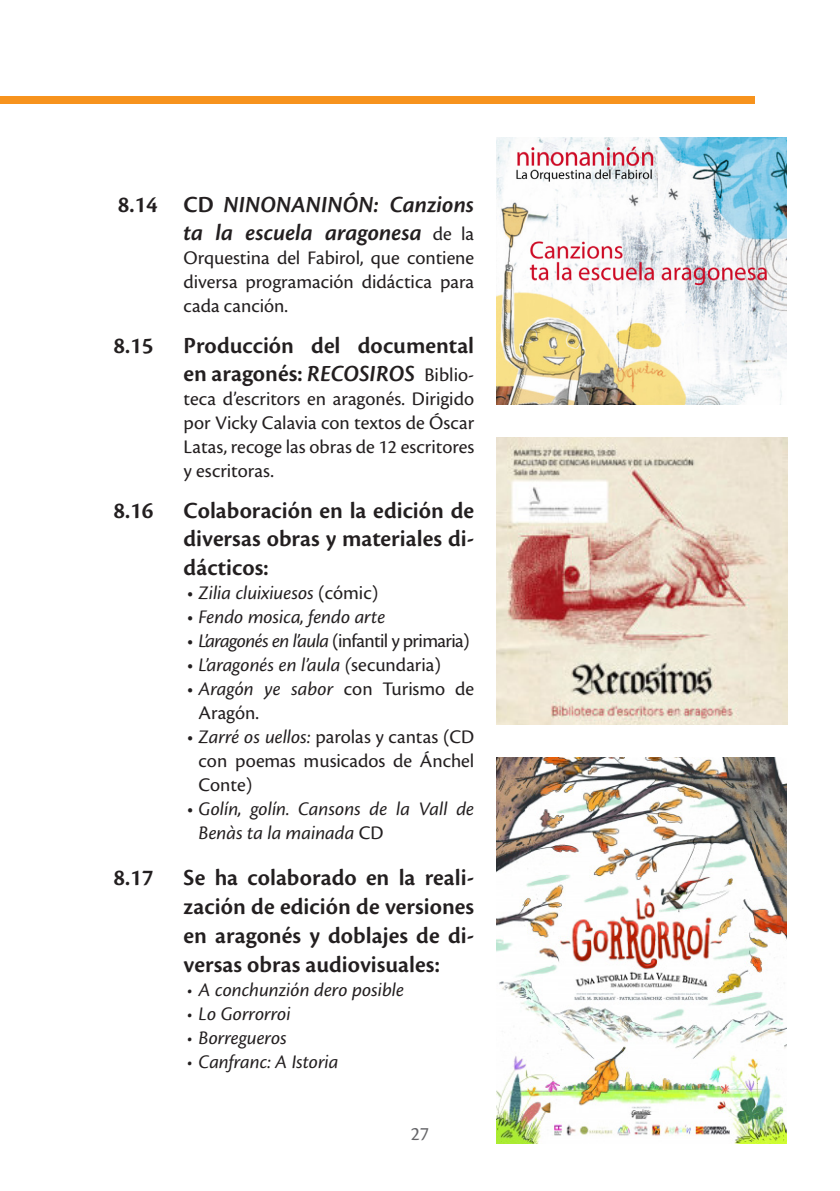
<style>
.page{position:relative;width:840px;height:1191px;background:#fff}
.page>*{position:absolute;margin:0;border:0;box-sizing:border-box;transform-origin:0 0}
.t1{font:600 24px/28.8px "Cronos Pro";color:#231f20;text-align:justify}
.t2{font:italic 600 24px/28.8px "Cronos Pro";color:#231f20;text-align:right}
.t3{font:20px/24px "Cronos Pro";color:#231f20;text-align:justify}
.t4{font:italic 20px/24px "Cronos Pro";letter-spacing:-.005em;color:#231f20}
.t5{font:20px "Cronos Pro";letter-spacing:-.03em;color:#231f20}
.t6{font:20px "Cronos Pro";color:#656568}
.s1{font-style:normal}
.s2{font-weight:400;font-style:normal;font-size:20px}
.s3{font-style:italic}
.s4{font-weight:400;font-size:20px}
</style>
<div class="page">
<div style="left:0;top:96px;width:754px;height:8px;background:#f7931d"></div>
<img style="left:496px;top:137px;width:290px;height:267px">
<img style="left:496px;top:437px;width:291px;height:287px">
<img style="left:496px;top:757px;width:290px;height:386px">
<p class="t2" style="left:118px;top:190px;width:358px"><span class="s1">8.14 CD</span> NINONANINÓN: Canzions ta la escuela aragonesa <span class="s2">de la</span></p>
<p class="t3" style="left:183px;top:246px;width:292px">Orquestina del Fabirol, que contiene diversa programación didáctica para cada canción.</p>
<p class="t1" style="left:113px;top:331px;width:362px;text-align:right">8.15 Producción del documental en aragonés: <span class="s3">RECOSIROS</span> <span class="s4">Biblio-</span></p>
<p class="t3" style="left:183px;top:387px;width:292px">teca d’escritors en aragonés. Dirigido por Vicky Calavia con textos de Óscar Latas, recoge las obras de 12 escritores y escritoras.</p>
<p class="t1" style="left:183px;top:496px;width:292px;text-indent:-70px">8.16 Colaboración en la edición de diversas obras y materiales di&shy;dácticos:</p>
<p class="t4" style="left:187px;top:581px;width:192px"><span class="s1">•</span> Zilia cluixiuesos <span class="s1">(cómic)</span></p>
<p class="t4" style="left:187px;top:605px;width:199px"><span class="s1">•</span> Fendo mosica, fendo arte</p>
<p class="t5" style="left:187px;top:629px;width:284px">• <span class="s3">L’aragonés en l’aula</span> (infantil y primaria)</p>
<p class="t4" style="left:187px;top:653px;width:255px"><span class="s1">•</span> L’aragonés en l’aula (<span class="s1">secundaria)</span></p>
<p class="t3" style="left:198px;top:677px;width:277px;text-indent:-11px">• <span class="s3">Aragón ye sabor</span> con Turismo de<br>Aragón.</p>
<p class="t3" style="left:198px;top:725px;width:277px;text-indent:-11px">• <span class="s3">Zarré os uellos:</span> parolas y cantas (CD con poemas musicados de Ánchel Conte)</p>
<p class="t4" style="left:198px;top:797px;width:277px;text-indent:-11px"><span class="s1">•</span> Golín, golín. Cansons de la Vall de<br>Benàs ta la mainada <span class="s1">CD</span></p>
<p class="t1" style="left:183px;top:863px;width:292px;text-indent:-70px">8.17 Se ha colaborado en la reali&shy;zación de edición de versiones en aragonés y doblajes de di&shy;versas obras audiovisuales:</p>
<p class="t4" style="left:187px;top:977px;width:218px">• A conchunzión dero posible</p>
<p class="t4" style="left:187px;top:1001px;width:105px">• Lo Gorrorroi</p>
<p class="t4" style="left:187px;top:1025px;width:101px">• Borregueros</p>
<p class="t4" style="left:187px;top:1049px;width:153px">• Canfranc: A Istoria</p>
<p class="t6" style="left:410px;top:1122px;width:20px">27</p>
</div>
